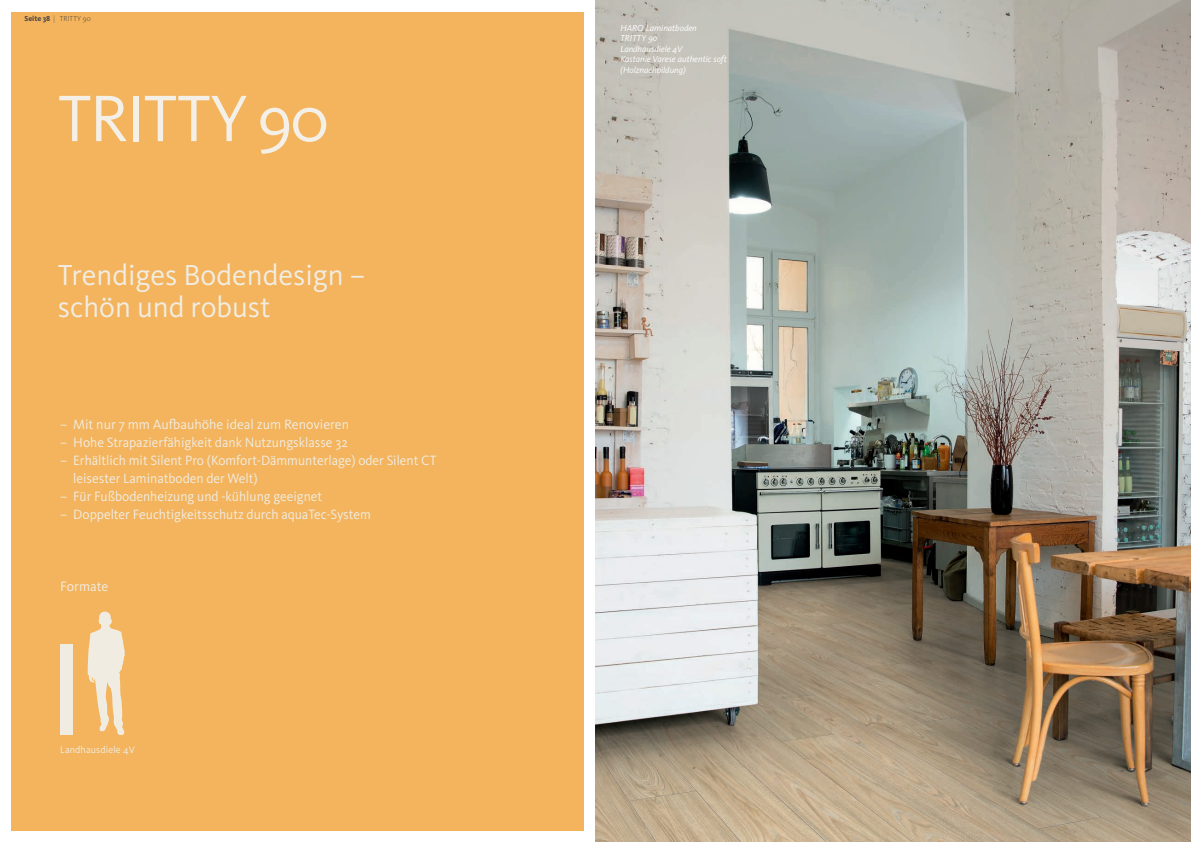
<style>
.page{position:relative;width:1191px;height:842px;background:#fff}
.page>*{position:absolute;margin:0;border:0;box-sizing:border-box;transform-origin:0 0}
.Text_Inhaltsverzeich{font:68px "Kievit Pro";letter-spacing:-.03em;color:#f4f0e8}
.Text_Inhaltsverzeich-2{font:30px "Kievit Pro";color:#f1ece2}
.Text_Inhaltsverzeich-3{font:14px/18px "Kievit Pro";color:#f1ece2}
.Bodycopy_Titel{font:14px "Kievit Pro";color:#f1ece2}
.t1{font:10px "Kievit Pro";letter-spacing:.01em;color:#f1ece2}
.Text_QR-Code{font:italic 9px "Kievit Pro";color:#fff}
.t2{font:300 7.5px "Kievit Pro";color:#524a47}
.t3{font:800 7.5px "Kievit Pro";color:#524a47}
.s1{font-weight:300}
</style>
<div class="page">
<div style="left:11px;top:12px;width:573px;height:819px;background:#f3b45d"></div>
<img style="left:595px;top:0;width:596px;height:842px">
<div style="left:60px;top:644px;width:12px;height:90px;background:#f1ece2"></div>
<svg style="left:88px;top:611px;width:37px;height:124px"></svg>
<p class="t3" style="left:24px;top:14px;width:32px">Seite 38 <span class="s1">|</span></p>
<p class="t2" style="left:60px;top:14px;width:32px">TRITTY 90</p>
<p class="Text_Inhaltsverzeich" style="left:58px;top:78px;width:273px">TRITTY 90</p>
<p class="Text_Inhaltsverzeich-2" style="left:58px;top:257px;width:309px">Trendiges Bodendesign –</p>
<p class="Text_Inhaltsverzeich-2" style="left:58px;top:289px;width:214px">schön und robust</p>
<p class="Text_Inhaltsverzeich-3" style="left:60px;top:415px;width:290px">– Mit nur 7 mm Aufbauhöhe ideal zum Renovieren</p>
<p class="Text_Inhaltsverzeich-3" style="left:60px;top:433px;width:289px">– Hohe Strapazierfähigkeit dank Nutzungsklasse 32</p>
<p class="Text_Inhaltsverzeich-3" style="left:73px;top:451px;width:365px;text-indent:-13px">– Erhältlich mit Silent Pro (Komfort-Dämmunterlage) oder Silent CT leisester Laminatboden der Welt)</p>
<p class="Text_Inhaltsverzeich-3" style="left:60px;top:487px;width:263px">– Für Fußbodenheizung und -kühlung geeignet</p>
<p class="Text_Inhaltsverzeich-3" style="left:60px;top:505px;width:312px">– Doppelter Feuchtigkeitsschutz durch aquaTec-System</p>
<p class="Bodycopy_Titel" style="left:60px;top:578px;width:50px">Formate</p>
<p class="t1" style="left:60px;top:744px;width:76px">Landhausdiele 4V</p>
<p class="Text_QR-Code" style="left:620px;top:22px;width:78px">HARO Laminatboden</p>
<p class="Text_QR-Code" style="left:620px;top:33px;width:39px">TRITTY 90</p>
<p class="Text_QR-Code" style="left:620px;top:43px;width:64px">Landhausdiele 4V</p>
<p class="Text_QR-Code" style="left:620px;top:54px;width:108px">Kastanie Varese authentic soft</p>
<p class="Text_QR-Code" style="left:620px;top:64px;width:67px">(Holznachbildung)</p>
</div>
